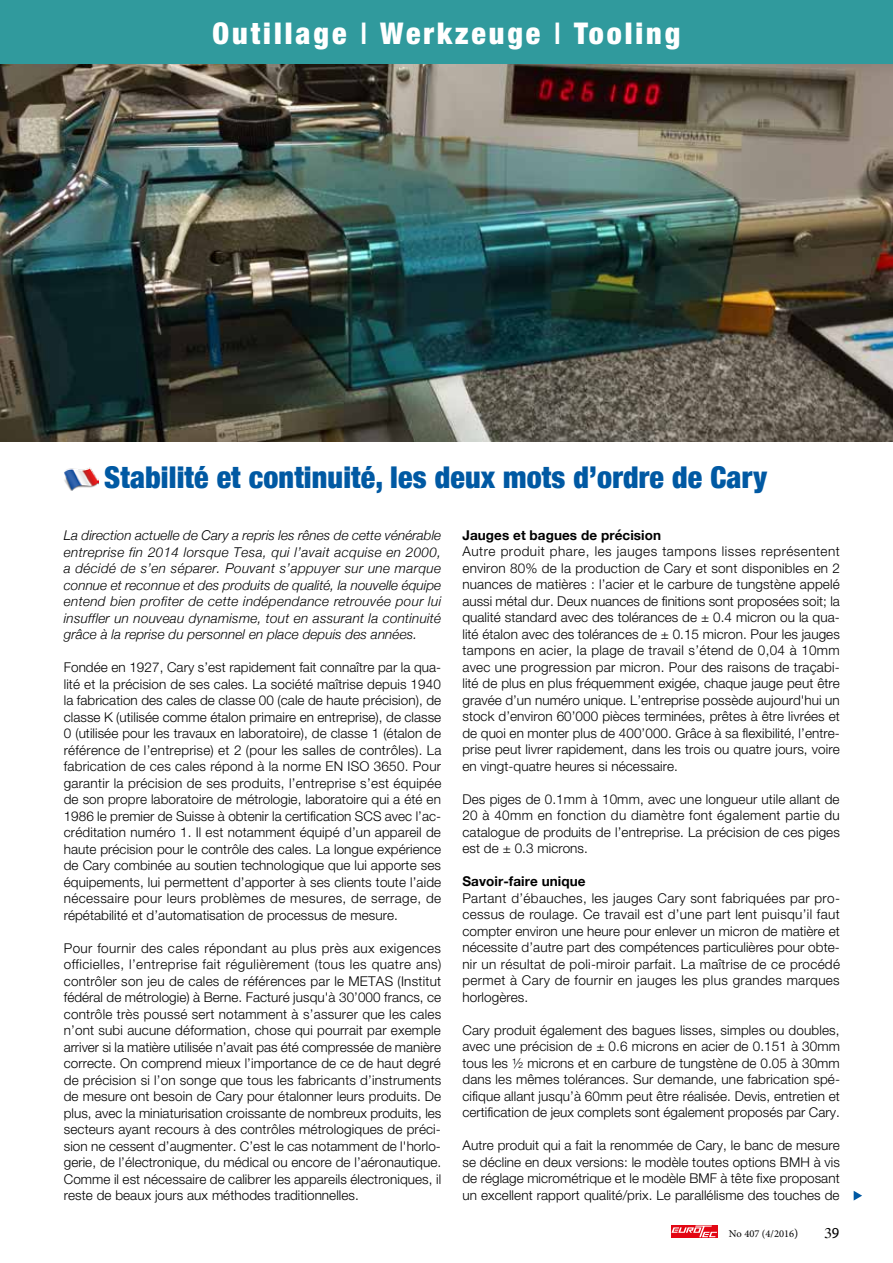
<style>
.page{position:relative;width:893px;height:1263px;background:#fff}
.page>*{position:absolute;margin:0;border:0;box-sizing:border-box;transform-origin:0 0}
.t1{font:900 condensed 30px "Helvetica Neue";letter-spacing:.005em;color:#0059a3}
.t2{font:900 condensed 30px "Helvetica Neue";letter-spacing:.1em;color:#fff}
.t3{font:300 13.5px/16.5px "Helvetica Neue";letter-spacing:.005em;color:#000;text-align:justify}
.t4{font:italic 300 13.5px/16.5px "Helvetica Neue";letter-spacing:.005em;color:#000;text-align:justify}
.t5{font:700 13.5px "Helvetica Neue";letter-spacing:.005em;color:#000}
.t6{font:10.5px "Minion Pro";color:#000}
.s1{font-weight:500}
.s2{font-size:12px}
</style>
<div class="page">
<div style="left:671px;top:1225px;width:47px;height:12px;background:#e30613"></div>
<svg style="left:671px;top:1225px;width:46px;height:12px"></svg>
<img style="left:64px;top:467px;width:35px;height:24px">
<img style="left:0;top:63px;width:893px;height:378px">
<div style="left:0;top:0;width:893px;height:63px;background:#309a9d"></div>
<svg style="left:854px;top:1191px;width:8px;height:9px"></svg>
<h1 class="t2" style="left:213px;top:14px;width:469px">Outillage <span class="s1">I</span> Werkzeuge <span class="s1">I</span> Tooling</h1>
<h1 class="t1" style="left:104px;top:452px;width:664px">Stabilité et continuité, les deux mots d’ordre de Cary</h1>
<p class="t4" style="left:64px;top:526px;width:379px">La direction actuelle de Cary a repris les rênes de cette vénérable entreprise fin 2014 lorsque Tesa, qui l’avait acquise en 2000, a décidé de s’en séparer. Pouvant s’appuyer sur une marque connue et reconnue et des produits de qualité, la nouvelle équipe entend bien profiter de cette indépendance retrouvée pour lui insuffler un nouveau dynamisme, tout en assurant la continuité grâce à la reprise du personnel en place depuis des années.</p>
<p class="t3" style="left:64px;top:659px;width:379px">Fondée en 1927, Cary s’est rapidement fait connaître par la qua&shy;lité et la précision de ses cales. La société maîtrise depuis 1940 la fabrication des cales de classe 00 (cale de haute précision), de classe K (utilisée comme étalon primaire en entreprise), de classe 0 (utilisée pour les travaux en laboratoire), de classe 1 (étalon de référence de l’entreprise) et 2 (pour les salles de contrôles). La fabrication de ces cales répond à la norme EN ISO 3650. Pour garantir la précision de ses produits, l’entreprise s’est équipée de son propre laboratoire de métrologie, laboratoire qui a été en 1986 le premier de Suisse à obtenir la certification SCS avec l’ac&shy;créditation numéro 1. Il est notamment équipé d’un appareil de haute précision pour le contrôle des cales. La longue expérience de Cary combinée au soutien technologique que lui apporte ses équipements, lui permettent d’apporter à ses clients toute l’aide nécessaire pour leurs problèmes de mesures, de serrage, de répétabilité et d’automatisation de processus de mesure.</p>
<p class="t3" style="left:64px;top:939px;width:379px">Pour fournir des cales répondant au plus près aux exigences officielles, l’entreprise fait régulièrement (tous les quatre ans) contrôler son jeu de cales de références par le METAS (Institut fédéral de métrologie) à Berne. Facturé jusqu'à 30’000 francs, ce contrôle très poussé sert notamment à s’assurer que les cales n’ont subi aucune déformation, chose qui pourrait par exemple arriver si la matière utilisée n’avait pas été compressée de manière correcte. On comprend mieux l’importance de ce de haut degré de précision si l’on songe que tous les fabricants d’instruments de mesure ont besoin de Cary pour étalonner leurs produits. De plus, avec la miniaturisation croissante de nombreux produits, les secteurs ayant recours à des contrôles métrologiques de préci&shy;sion ne cessent d’augmenter. C’est le cas notamment de l'horlo&shy;gerie, de l’électronique, du médical ou encore de l’aéronautique.<br>Comme il est nécessaire de calibrer les appareils électroniques, il reste de beaux jours aux méthodes traditionnelles.</p>
<p class="t5" style="left:462px;top:524px;width:200px">Jauges et bagues de précision</p>
<p class="t3" style="left:462px;top:543px;width:379px">Autre produit phare, les jauges tampons lisses représentent environ 80% de la production de Cary et sont disponibles en 2 nuances de matières : l’acier et le carbure de tungstène appelé aussi métal dur. Deux nuances de finitions sont proposées soit; la qualité standard avec des tolérances de ± 0.4 micron ou la qua&shy;lité étalon avec des tolérances de ± 0.15 micron. Pour les jauges tampons en acier, la plage de travail s’étend de 0,04 à 10mm avec une progression par micron. Pour des raisons de traçabi&shy;lité de plus en plus fréquemment exigée, chaque jauge peut être gravée d’un numéro unique. L’entreprise possède aujourd'hui un stock d’environ 60’000 pièces terminées, prêtes à être livrées et de quoi en monter plus de 400’000. Grâce à sa flexibilité, l’entre&shy;prise peut livrer rapidement, dans les trois ou quatre jours, voire en vingt-quatre heures si nécessaire.</p>
<p class="t3" style="left:462px;top:790px;width:379px">Des piges de 0.1mm à 10mm, avec une longueur utile allant de 20 à 40mm en fonction du diamètre font également partie du catalogue de produits de l’entreprise. La précision de ces piges est de ± 0.3 microns.</p>
<p class="t5" style="left:462px;top:871px;width:125px">Savoir-faire unique</p>
<p class="t3" style="left:462px;top:889px;width:379px">Partant d’ébauches, les jauges Cary sont fabriquées par pro&shy;cessus de roulage. Ce travail est d’une part lent puisqu’il faut compter environ une heure pour enlever un micron de matière et nécessite d’autre part des compétences particulières pour obte&shy;nir un résultat de poli-miroir parfait. La maîtrise de ce procédé permet à Cary de fournir en jauges les plus grandes marques horlogères.</p>
<p class="t3" style="left:462px;top:1021px;width:379px">Cary produit également des bagues lisses, simples ou doubles, avec une précision de ± 0.6 microns en acier de 0.151 à 30mm tous les ½ microns et en carbure de tungstène de 0.05 à 30mm dans les mêmes tolérances. Sur demande, une fabrication spé&shy;cifique allant jusqu’à 60mm peut être réalisée. Devis, entretien et certification de jeux complets sont également proposés par Cary.</p>
<p class="t3" style="left:462px;top:1137px;width:379px">Autre produit qui a fait la renommée de Cary, le banc de mesure se décline en deux versions: le modèle toutes options BMH à vis de réglage micrométrique et le modèle BMF à tête fixe proposant un excellent rapport qualité/prix. Le parallélisme des touches de</p>
<p class="t6" style="left:729px;top:1227px;width:71px">No 407 (4/2016<span class="s2">)</span></p>
</div>
